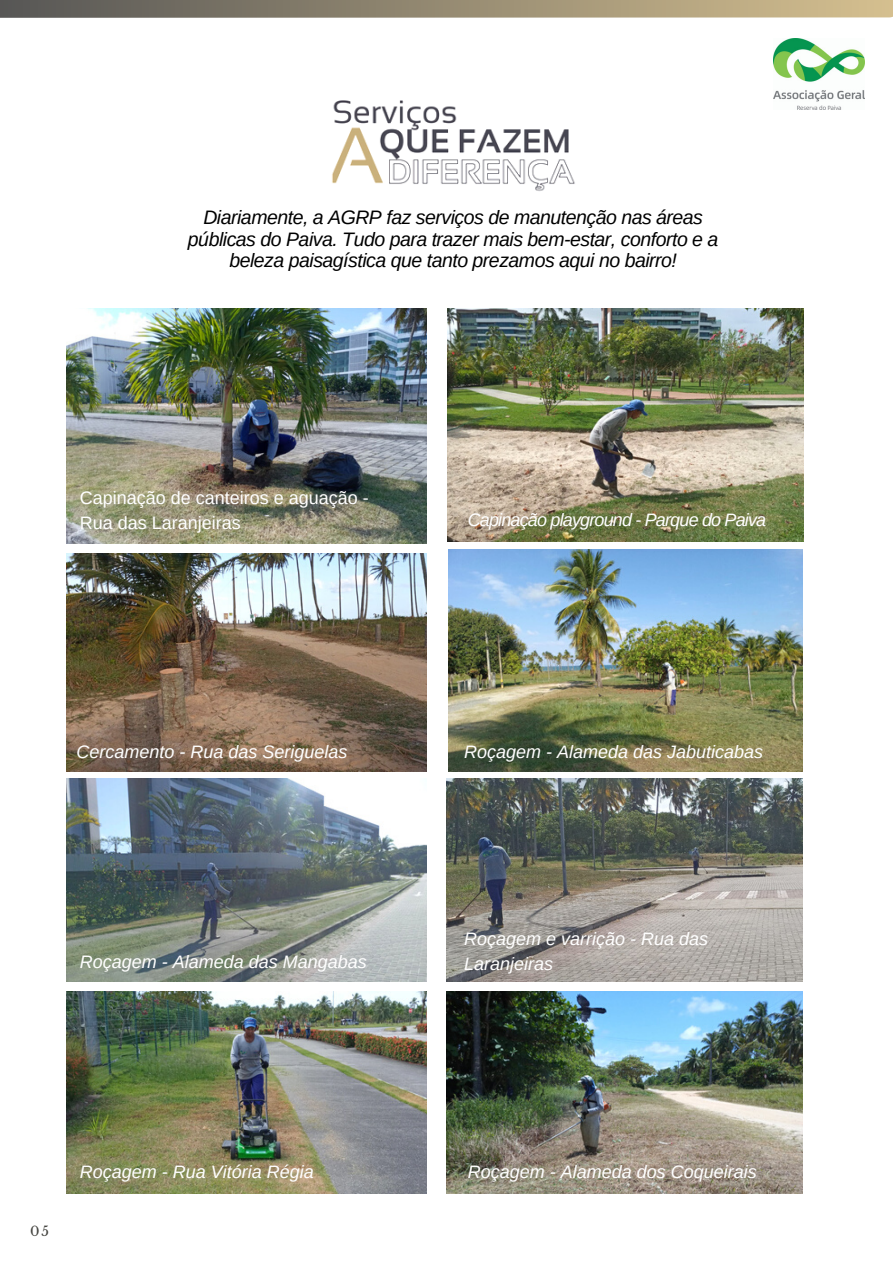
<style>
.page{position:relative;width:893px;height:1264px;background:#fff}
.page>*{position:absolute;margin:0;border:0;box-sizing:border-box;transform-origin:0 0}
.t1{font:italic 19.5px/21.3px "Arimo";letter-spacing:-.025em;color:#000;text-align:center}
.t2{font:italic 18px "Arimo";color:#fff}
.t3{font:18px/24.8px "Arimo";color:#fff}
.t4{font:italic 18px "Arimo";letter-spacing:-.045em;color:#fff}
.t5{font:13.2px "Libre Baskerville";color:#444440}
</style>
<div class="page">
<svg style="left:0;top:0;width:892px;height:18px;background:#978c74"></svg>
<img style="left:332px;top:100px;width:243px;height:91px">
<img style="left:66px;top:308px;width:360px;height:235px">
<img style="left:447px;top:308px;width:356px;height:233px">
<img style="left:448px;top:549px;width:354px;height:222px">
<img style="left:66px;top:553px;width:360px;height:218px">
<img style="left:446px;top:778px;width:356px;height:203px">
<img style="left:66px;top:778px;width:360px;height:203px">
<img style="left:66px;top:991px;width:360px;height:202px">
<img style="left:446px;top:991px;width:356px;height:202px">
<img style="left:773px;top:39px;width:91px;height:71px">
<p class="t1" style="left:188px;top:207px;width:532px">Diariamente, a AGRP faz serviços de manutenção nas áreas públicas do Paiva. Tudo para trazer mais bem-estar, conforto e a beleza paisagística que tanto prezamos aqui no bairro!</p>
<p class="t3" style="left:80px;top:485px;width:290px">Capinação de canteiros e aguação -<br>Rua das Laranjeiras</p>
<p class="t4" style="left:467px;top:509px;width:300px">Capinação playground - Parque do Paiva</p>
<p class="t2" style="left:76px;top:741px;width:272px">Cercamento - Rua das Seriguelas</p>
<p class="t2" style="left:464px;top:741px;width:300px">Roçagem - Alameda das Jabuticabas</p>
<p class="t2" style="left:464px;top:928px;width:245px">Roçagem e varrição - Rua das</p>
<p class="t2" style="left:80px;top:951px;width:288px">Roçagem - Alameda das Mangabas</p>
<p class="t2" style="left:464px;top:953px;width:90px">Laranjeiras</p>
<p class="t5" style="left:30px;top:1223px;width:20px">05</p>
<p class="t2" style="left:80px;top:1161px;width:235px">Roçagem - Rua Vitória Régia</p>
<p class="t2" style="left:467px;top:1161px;width:290px">Roçagem - Alameda dos Coqueirais</p>
</div>
